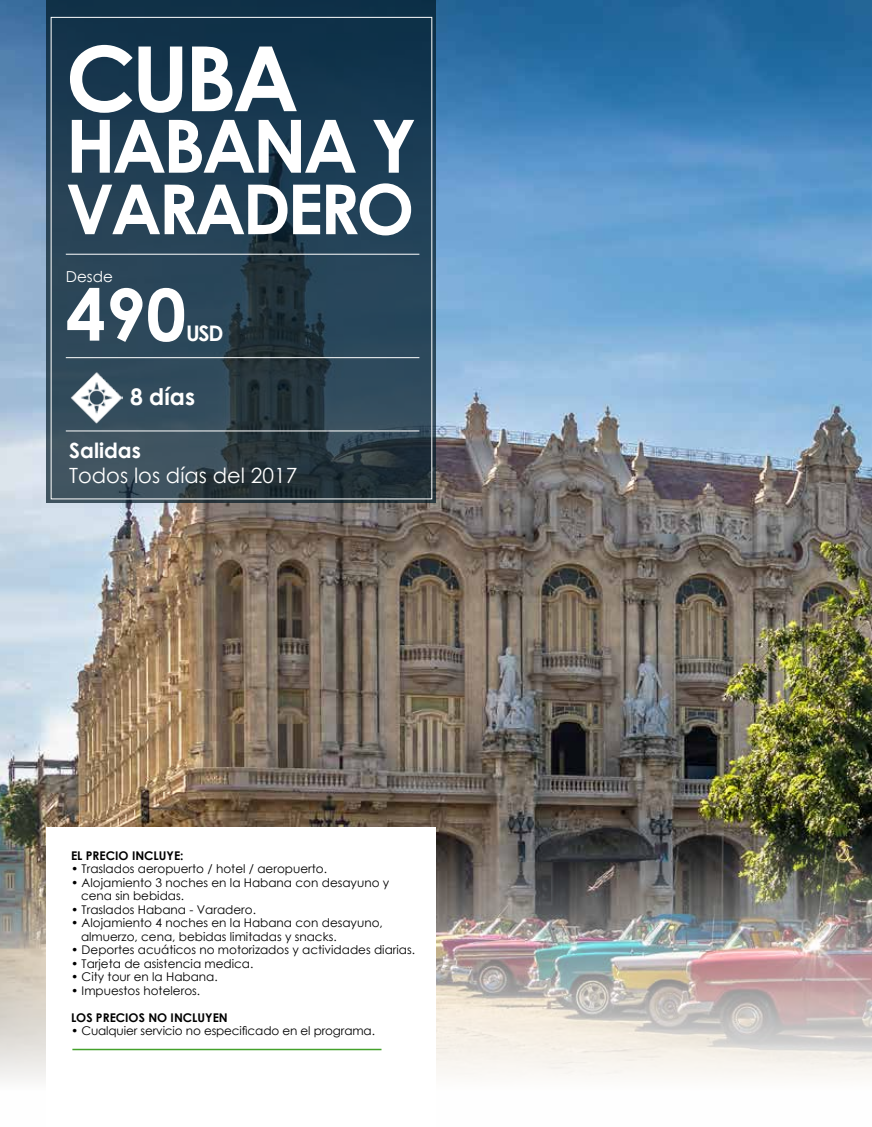
<style>
.page{position:relative;width:872px;height:1127px;background:#fff}
.page>*{position:absolute;margin:0;border:0;box-sizing:border-box;transform-origin:0 0}
.t1{font:700 90px "Century Gothic";color:#fff}
.t2{font:700 73.5px "Century Gothic";letter-spacing:-.05em;color:#fff}
.t3{font:700 71.7px "Century Gothic";color:#fff}
.t4{font:700 69px "Century Gothic";letter-spacing:-.05em;color:#fff}
.t5{font:700 22.95px "Century Gothic";color:#fff}
.t6{font:700 21.45px "Century Gothic";color:#fff}
.t7{font:21px "Century Gothic";color:#fff}
.t8{font:700 21px "Century Gothic";color:#fff}
.t9{font:15.15px "Century Gothic";color:#fff}
.t10{font:12px/13.5px "Century Gothic";color:#000}
.t11{font:700 12px "Century Gothic";color:#000}
</style>
<div class="page">
<img style="left:0;top:0;width:872px;height:1081px">
<svg style="left:47px;top:0;width:389px;height:503px;background:#253f51"></svg>
<hr style="left:66px;top:357px;width:353px;height:1px;background:#fff">
<hr style="left:66px;top:254px;width:353px;height:1px;background:#fff">
<hr style="left:66px;top:431px;width:353px;height:1px;background:#fff">
<img style="left:70px;top:372px;width:52px;height:51px">
<div style="left:47px;top:827px;width:389px;height:300px;background:#fff"></div>
<hr style="left:72px;top:1049px;width:309px;height:1px;background:#44a12b">
<h1 class="t1" style="left:66px;top:10px;width:235px">CUBA</h1>
<h2 class="t2" style="left:66px;top:90px;width:352px">HABANA Y</h2>
<h3 class="t4" style="left:66px;top:157px;width:350px">VARADERO</h3>
<p class="t9" style="left:66px;top:266px;width:49px">Desde</p>
<h3 class="t3" style="left:66px;top:260px;width:122px">490</h3>
<h3 class="t6" style="left:186px;top:317px;width:39px">USD</h3>
<h3 class="t5" style="left:130px;top:379px;width:67px">8 días</h3>
<h3 class="t8" style="left:69px;top:434px;width:73px">Salidas</h3>
<h3 class="t7" style="left:69px;top:461px;width:230px">Todos los días del 2017</h3>
<p class="t11" style="left:71px;top:846px;width:114px">EL PRECIO INCLUYE:</p>
<p class="t10" style="left:71px;top:862px;width:257px">• Traslados aeropuerto / hotel / aeropuerto.</p>
<p class="t10" style="left:81px;top:875px;width:310px;text-indent:-10px">• Alojamiento 3 noches en la Habana con desayuno y cena sin bebidas.</p>
<p class="t10" style="left:71px;top:902px;width:186px">• Traslados Habana - Varadero.</p>
<p class="t10" style="left:81px;top:916px;width:303px;text-indent:-10px">• Alojamiento 4 noches en la Habana con desayuno, almuerzo, cena, bebidas limitadas y snacks.</p>
<p class="t10" style="left:71px;top:943px;width:345px">• Deportes acuáticos no motorizados y actividades diarias.</p>
<p class="t10" style="left:71px;top:956px;width:184px">• Tarjeta de asistencia medica.</p>
<p class="t10" style="left:71px;top:970px;width:148px">• City tour en la Habana.</p>
<p class="t10" style="left:71px;top:983px;width:131px">• Impuestos hoteleros.</p>
<p class="t11" style="left:71px;top:1008px;width:158px">LOS PRECIOS NO INCLUYEN</p>
<p class="t10" style="left:71px;top:1024px;width:305px">• Cualquier servicio no especificado en el programa.</p>
</div>
